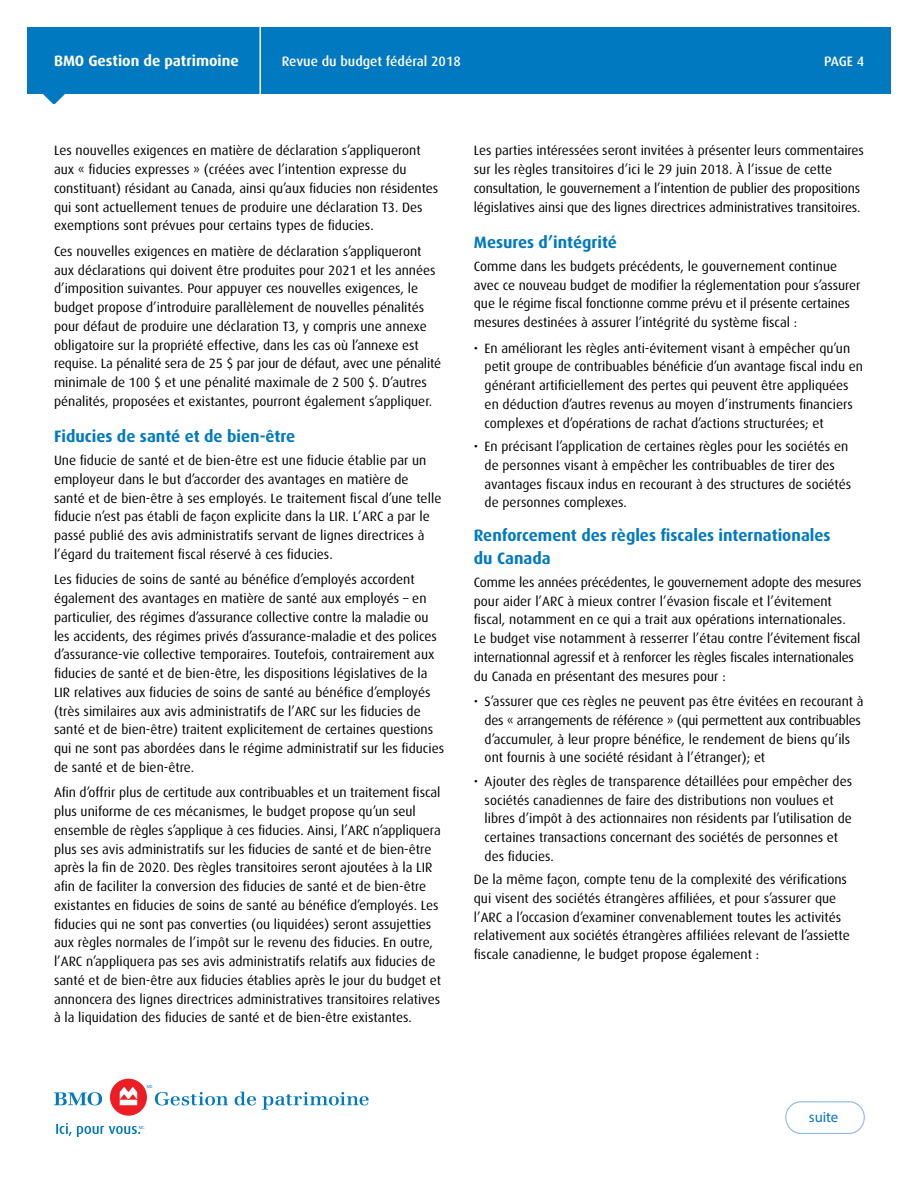
<style>
.page{position:relative;width:918px;height:1188px;background:#fff}
.page>*{position:absolute;margin:0;border:0;box-sizing:border-box;transform-origin:0 0}
.t1{font:700 16.5px/22.5px "Dax";color:#0079c1}
.t2{font:700 15px "Dax Pro";color:#fff}
.t3{font:500 14.85px "Dax";letter-spacing:-.01em;color:#0079c1}
.t4{font:500 13.65px "Dax";color:#fff}
.t5{font:13.5px/18.8px "Dax";color:#000}
</style>
<div class="page">
<div style="left:27px;top:27px;width:864px;height:67px;background:#0079c1"></div>
<svg style="left:43px;top:94px;width:22px;height:10px"></svg>
<div style="left:110px;top:1079px;width:37px;height:37px;background:#ed1d24;border-radius:50%"></div>
<svg style="left:120px;top:1087px;width:17px;height:18px"></svg>
<svg style="left:54px;top:1092px;width:48px;height:13px"></svg>
<svg style="left:235px;top:1092px;width:21px;height:13px"></svg>
<svg style="left:262px;top:1092px;width:107px;height:18px"></svg>
<svg style="left:147px;top:1085px;width:81px;height:20px"></svg>
<svg style="left:56px;top:1123px;width:88px;height:14px"></svg>
<svg style="left:785px;top:1101px;width:80px;height:33px"></svg>
<hr style="left:260px;top:20px;width:1px;height:81px;background:#fff">
<p class="t2" style="left:54px;top:51px;width:186px">BMO Gestion de patrimoine</p>
<p class="t4" style="left:282px;top:54px;width:181px">Revue du budget fédéral 2018</p>
<p class="t4" style="left:824px;top:54px;width:42px">PAGE 4</p>
<p class="t5" style="left:54px;top:141px;width:386px">Les nouvelles exigences en matière de déclaration s’appliqueront aux « fiducies expresses » (créées avec l’intention expresse du constituant) résidant au Canada, ainsi qu’aux fiducies non résidentes qui sont actuellement tenues de produire une déclaration T3. Des exemptions sont prévues pour certains types de fiducies.</p>
<p class="t5" style="left:54px;top:242px;width:389px">Ces nouvelles exigences en matière de déclaration s’appliqueront aux déclarations qui doivent être produites pour 2021 et les années d’imposition suivantes. Pour appuyer ces nouvelles exigences, le budget propose d’introduire parallèlement de nouvelles pénalités pour défaut de produire une déclaration T3, y compris une annexe obligatoire sur la propriété effective, dans les cas où l’annexe est requise. La pénalité sera de 25 $ par jour de défaut, avec une pénalité minimale de 100 $ et une pénalité maximale de 2 500 $. D’autres pénalités, proposées et existantes, pourront également s’appliquer.</p>
<p class="t1" style="left:54px;top:425px;width:243px">Fiducies de santé et de bien-être</p>
<p class="t5" style="left:54px;top:451px;width:389px">Une fiducie de santé et de bien-être est une fiducie établie par un employeur dans le but d’accorder des avantages en matière de santé et de bien-être à ses employés. Le traitement fiscal d’une telle fiducie n’est pas établi de façon explicite dans la LIR. L’ARC a par le passé publié des avis administratifs servant de lignes directrices à l’égard du traitement fiscal réservé à ces fiducies.</p>
<p class="t5" style="left:54px;top:571px;width:392px">Les fiducies de soins de santé au bénéfice d’employés accordent également des avantages en matière de santé aux employés – en particulier, des régimes d’assurance collective contre la maladie ou les accidents, des régimes privés d’assurance-maladie et des polices d’assurance-vie collective temporaires. Toutefois, contrairement aux fiducies de santé et de bien-être, les dispositions législatives de la LIR relatives aux fiducies de soins de santé au bénéfice d’employés (très similaires aux avis administratifs de l’ARC sur les fiducies de santé et de bien-être) traitent explicitement de certaines questions qui ne sont pas abordées dans le régime administratif sur les fiducies de santé et de bien-être.</p>
<p class="t5" style="left:54px;top:784px;width:389px">Afin d’offrir plus de certitude aux contribuables et un traitement fiscal plus uniforme de ces mécanismes, le budget propose qu’un seul ensemble de règles s’applique à ces fiducies. Ainsi, l’ARC n’appliquera plus ses avis administratifs sur les fiducies de santé et de bien-être après la fin de 2020. Des règles transitoires seront ajoutées à la LIR afin de faciliter la conversion des fiducies de santé et de bien-être existantes en fiducies de soins de santé au bénéfice d’employés. Les fiducies qui ne sont pas converties (ou liquidées) seront assujetties aux règles normales de l’impôt sur le revenu des fiducies. En outre, l’ARC n’appliquera pas ses avis administratifs relatifs aux fiducies de santé et de bien-être aux fiducies établies après le jour du budget et annoncera des lignes directrices administratives transitoires relatives à la liquidation des fiducies de santé et de bien-être existantes.</p>
<p class="t5" style="left:474px;top:141px;width:392px">Les parties intéressées seront invitées à présenter leurs commentaires sur les règles transitoires d’ici le 29 juin 2018. À l’issue de cette consultation, le gouvernement a l’intention de publier des propositions législatives ainsi que des lignes directrices administratives transitoires.</p>
<p class="t1" style="left:474px;top:231px;width:145px">Mesures d’intégrité</p>
<p class="t5" style="left:474px;top:257px;width:388px">Comme dans les budgets précédents, le gouvernement continue avec ce nouveau budget de modifier la réglementation pour s’assurer que le régime fiscal fonctionne comme prévu et il présente certaines mesures destinées à assurer l’intégrité du système fiscal :</p>
<p class="t5" style="left:485px;top:339px;width:380px;text-indent:-11px">• En améliorant les règles anti-évitement visant à empêcher qu’un petit groupe de contribuables bénéficie d’un avantage fiscal indu en générant artificiellement des pertes qui peuvent être appliquées en déduction d’autres revenus au moyen d’instruments financiers complexes et d’opérations de rachat d’actions structurées; et</p>
<p class="t5" style="left:485px;top:437px;width:368px;text-indent:-11px">• En précisant l’application de certaines règles pour les sociétés en de personnes visant à empêcher les contribuables de tirer des avantages fiscaux indus en recourant à des structures de sociétés de personnes complexes.</p>
<p class="t1" style="left:474px;top:524px;width:358px">Renforcement des règles fiscales internationales du Canada</p>
<p class="t5" style="left:474px;top:573px;width:389px">Comme les années précédentes, le gouvernement adopte des mesures pour aider l’ARC à mieux contrer l’évasion fiscale et l’évitement fiscal, notamment en ce qui a trait aux opérations internationales.<br>Le budget vise notamment à resserrer l’étau contre l’évitement fiscal internationnal agressif et à renforcer les règles fiscales internationales du Canada en présentant des mesures pour :</p>
<p class="t5" style="left:485px;top:692px;width:381px;text-indent:-11px">• S’assurer que ces règles ne peuvent pas être évitées en recourant à des « arrangements de référence » (qui permettent aux contribuables d’accumuler, à leur propre bénéfice, le rendement de biens qu’ils ont fournis à une société résidant à l’étranger); et</p>
<p class="t5" style="left:485px;top:772px;width:369px;text-indent:-11px">• Ajouter des règles de transparence détaillées pour empêcher des sociétés canadiennes de faire des distributions non voulues et libres d’impôt à des actionnaires non résidents par l’utilisation de certaines transactions concernant des sociétés de personnes et des fiducies.</p>
<p class="t5" style="left:474px;top:870px;width:378px">De la même façon, compte tenu de la complexité des vérifications qui visent des sociétés étrangères affiliées, et pour s’assurer que l’ARC a l’occasion d’examiner convenablement toutes les activités relativement aux sociétés étrangères affiliées relevant de l’assiette fiscale canadienne, le budget propose également :</p>
<p class="t3" style="left:809px;top:1108px;width:31px">suite</p>
</div>
